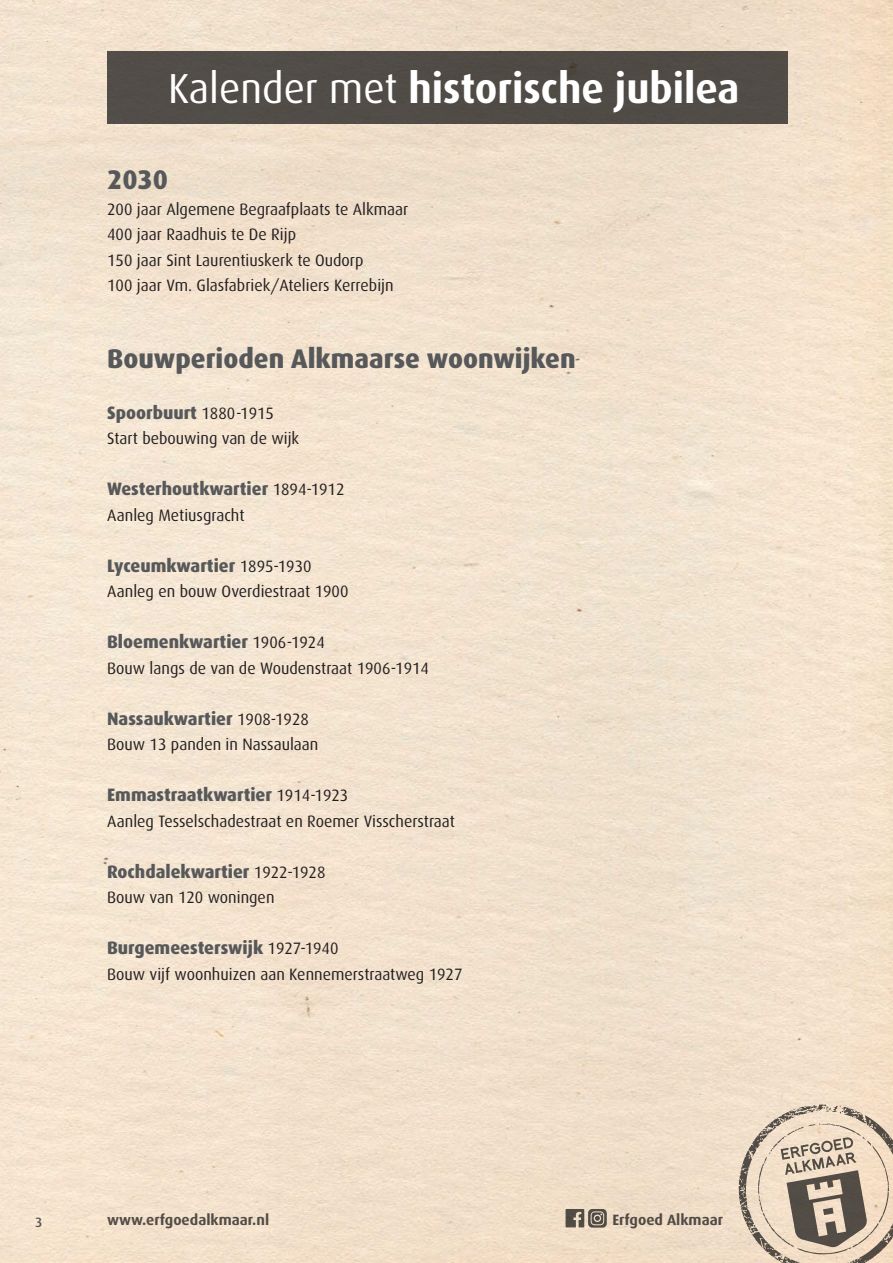
<style>
.page{position:relative;width:893px;height:1263px;background:#fff}
.page>*{position:absolute;margin:0;border:0;box-sizing:border-box;transform-origin:0 0}
.Kop_Diap_NB{font:700 42px "Dax";color:#fff}
.Body{font:800 27px "Dax";color:#57585a}
.Body-2{font:800 18px "Dax";color:#57585a}
.Body-3{font:16.5px "Dax";color:#231f20}
.t1{font:700 14.85px "Dax";color:#57585a}
.Body-4{font:500 13.5px "Dax";color:#57585a}
.s1{font-weight:400}
.s2{font-weight:400;font-size:16.5px;color:#231f20}
</style>
<div class="page">
<img style="left:1px;top:0;width:892px;height:1263px">
<div style="left:107px;top:51px;width:680px;height:72px;background:#504c46"></div>
<svg style="left:738px;top:1104px;width:155px;height:159px;background:#c9b8a5"></svg>
<svg style="left:566px;top:1209px;width:41px;height:18px"></svg>
<p class="Kop_Diap_NB" style="left:168px;top:65px;width:573px"><span class="s1">Kalender met</span> historische jubilea</p>
<p class="Body" style="left:107px;top:164px;width:62px">2030</p>
<p class="Body-3" style="left:107px;top:200px;width:303px">200 jaar Algemene Begraafplaats te Alkmaar</p>
<p class="Body-3" style="left:107px;top:225px;width:190px">400 jaar Raadhuis te De Rijp</p>
<p class="Body-3" style="left:107px;top:251px;width:258px">150 jaar Sint Laurentiuskerk te Oudorp</p>
<p class="Body-3" style="left:107px;top:276px;width:288px">100 jaar Vm. Glasfabriek/Ateliers Kerrebijn</p>
<p class="Body" style="left:107px;top:343px;width:470px">Bouwperioden Alkmaarse woonwijken</p>
<p class="Body-2" style="left:107px;top:402px;width:168px">Spoorbuurt <span class="s2">1880-1915</span></p>
<p class="Body-3" style="left:107px;top:429px;width:194px">Start bebouwing van de wijk</p>
<p class="Body-2" style="left:107px;top:479px;width:239px">Westerhoutkwartier <span class="s2">1894-1912</span></p>
<p class="Body-3" style="left:107px;top:506px;width:139px">Aanleg Metiusgracht</p>
<p class="Body-2" style="left:107px;top:555px;width:206px">Lyceumkwartier <span class="s2">1895-1930</span></p>
<p class="Body-3" style="left:107px;top:582px;width:243px">Aanleg en bouw Overdiestraat 1900</p>
<p class="Body-2" style="left:107px;top:632px;width:219px">Bloemenkwartier <span class="s2">1906-1924</span></p>
<p class="Body-3" style="left:107px;top:659px;width:323px">Bouw langs de van de Woudenstraat 1906-1914</p>
<p class="Body-2" style="left:107px;top:708px;width:203px">Nassaukwartier <span class="s2">1908-1928</span></p>
<p class="Body-3" style="left:107px;top:735px;width:213px">Bouw 13 panden in Nassaulaan</p>
<p class="Body-2" style="left:107px;top:785px;width:243px">Emmastraatkwartier <span class="s2">1914-1923</span></p>
<p class="Body-3" style="left:107px;top:812px;width:349px">Aanleg Tesselschadestraat en Roemer Visscherstraat</p>
<p class="Body-2" style="left:107px;top:861px;width:220px">Rochdalekwartier <span class="s2">1922-1928</span></p>
<p class="Body-3" style="left:107px;top:888px;width:169px">Bouw van 120 woningen</p>
<p class="Body-2" style="left:107px;top:938px;width:233px">Burgemeesterswijk <span class="s2">1927-1940</span></p>
<p class="Body-3" style="left:107px;top:965px;width:357px">Bouw vijf woonhuizen aan Kennemerstraatweg 1927</p>
<p class="Body-4" style="left:35px;top:1214px;width:9px">3</p>
<p class="t1" style="left:107px;top:1211px;width:164px">www.erfgoedalkmaar.nl</p>
<p class="t1" style="left:612px;top:1211px;width:112px">Erfgoed Alkmaar</p>
</div>
